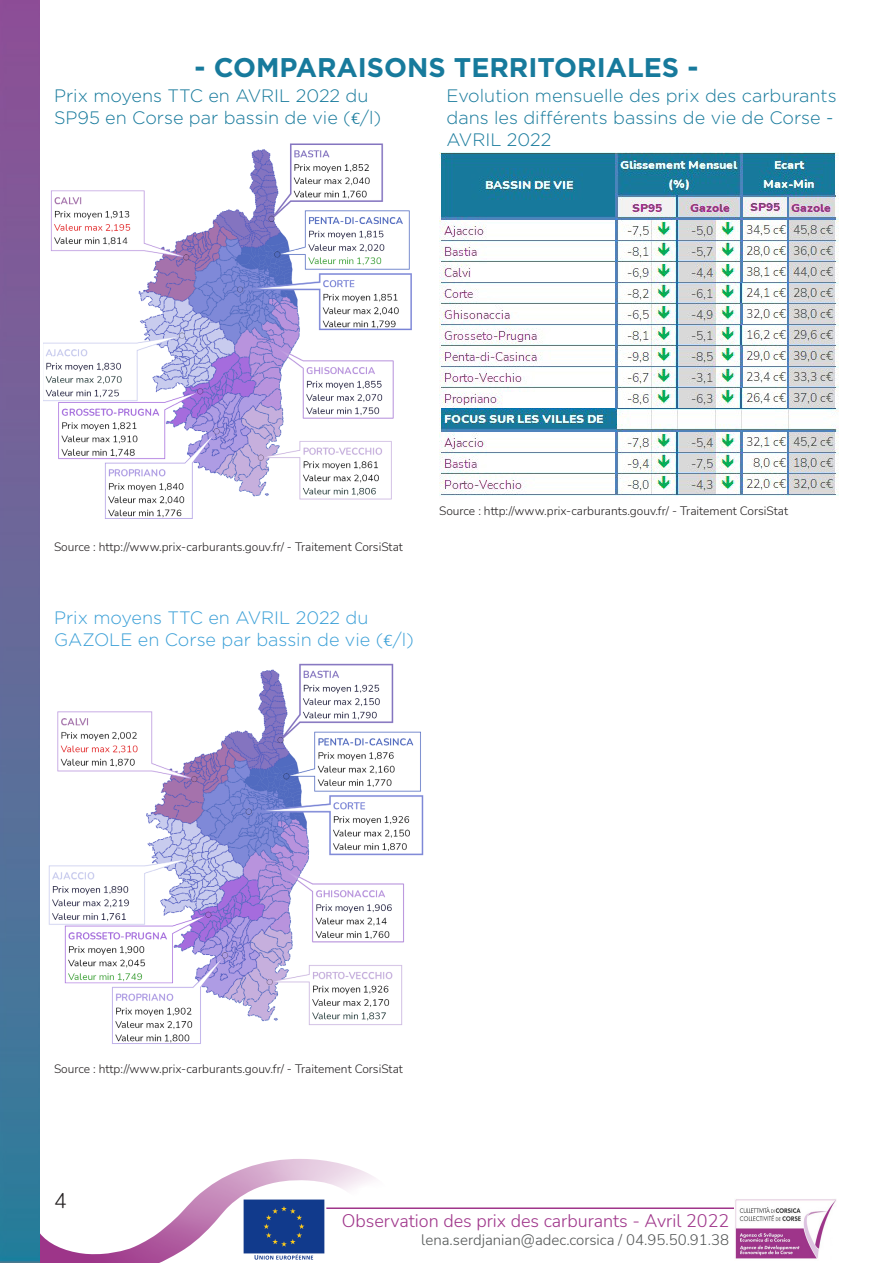
<style>
.page{position:relative;width:893px;height:1263px;background:#fff}
.page>*{position:absolute;margin:0;border:0;box-sizing:border-box;transform-origin:0 0}
.t1{font:700 27px "Gotham HTF";color:#177a9c}
.t2{font:300 21px "Nunito";color:#231f20}
.t3{font:300 18px/21.6px "Gotham HTF";color:#177a9c}
.t4{font:300 18px/21.6px "Gotham HTF";color:#3a9fd7}
.t5{font:300 18px "Nunito";color:#9f358a}
.t6{font:300 15px "Nunito";color:#515454}
.t7{font:300 12px "Nunito";color:#231f20}
.s1{font-family:"Calibri"}
</style>
<div class="page">
<svg style="left:39px;top:1159px;width:337px;height:104px"></svg>
<hr style="left:326px;top:1207px;width:409px;height:2px;background:#9f358a">
<img style="left:735px;top:1199px;width:101px;height:60px">
<img style="left:0;top:0;width:39px;height:1263px">
<img style="left:439px;top:152px;width:400px;height:344px">
<img style="left:44px;top:143px;width:368px;height:376px">
<img style="left:48px;top:663px;width:376px;height:381px">
<img style="left:243px;top:1198px;width:83px;height:63px">
<p class="t1" style="left:195px;top:52px;width:505px">- COMPARAISONS TERRITORIALES -</p>
<p class="t3" style="left:54px;top:85px;width:329px">Prix moyens TTC en AVRIL 2022 du<br>SP95 en Corse par bassin de vie (<span class="s1">€</span>/l)</p>
<p class="t3" style="left:446px;top:85px;width:392px">Evolution mensuelle des prix des carburants dans les différents bassins de vie de Corse -<br>AVRIL 2022</p>
<p class="t7" style="left:54px;top:538px;width:350px">Source : http://www.prix-carburants.gouv.fr/ - Traitement CorsiStat</p>
<p class="t4" style="left:54px;top:607px;width:361px">Prix moyens TTC en AVRIL 2022 du<br>GAZOLE en Corse par bassin de vie (<span class="s1">€</span>/l)</p>
<p class="t7" style="left:439px;top:502px;width:350px">Source : http://www.prix-carburants.gouv.fr/ - Traitement CorsiStat</p>
<p class="t7" style="left:54px;top:1060px;width:350px">Source : http://www.prix-carburants.gouv.fr/ - Traitement CorsiStat</p>
<h2 class="t2" style="left:54px;top:1186px;width:14px">4</h2>
<h3 class="t5" style="left:342px;top:1208px;width:389px">Observation des prix des carburants - Avril 2022</h3>
<p class="t6" style="left:421px;top:1229px;width:309px">lena.serdjanian@adec.corsica / 04.95.50.91.38</p>
</div>
